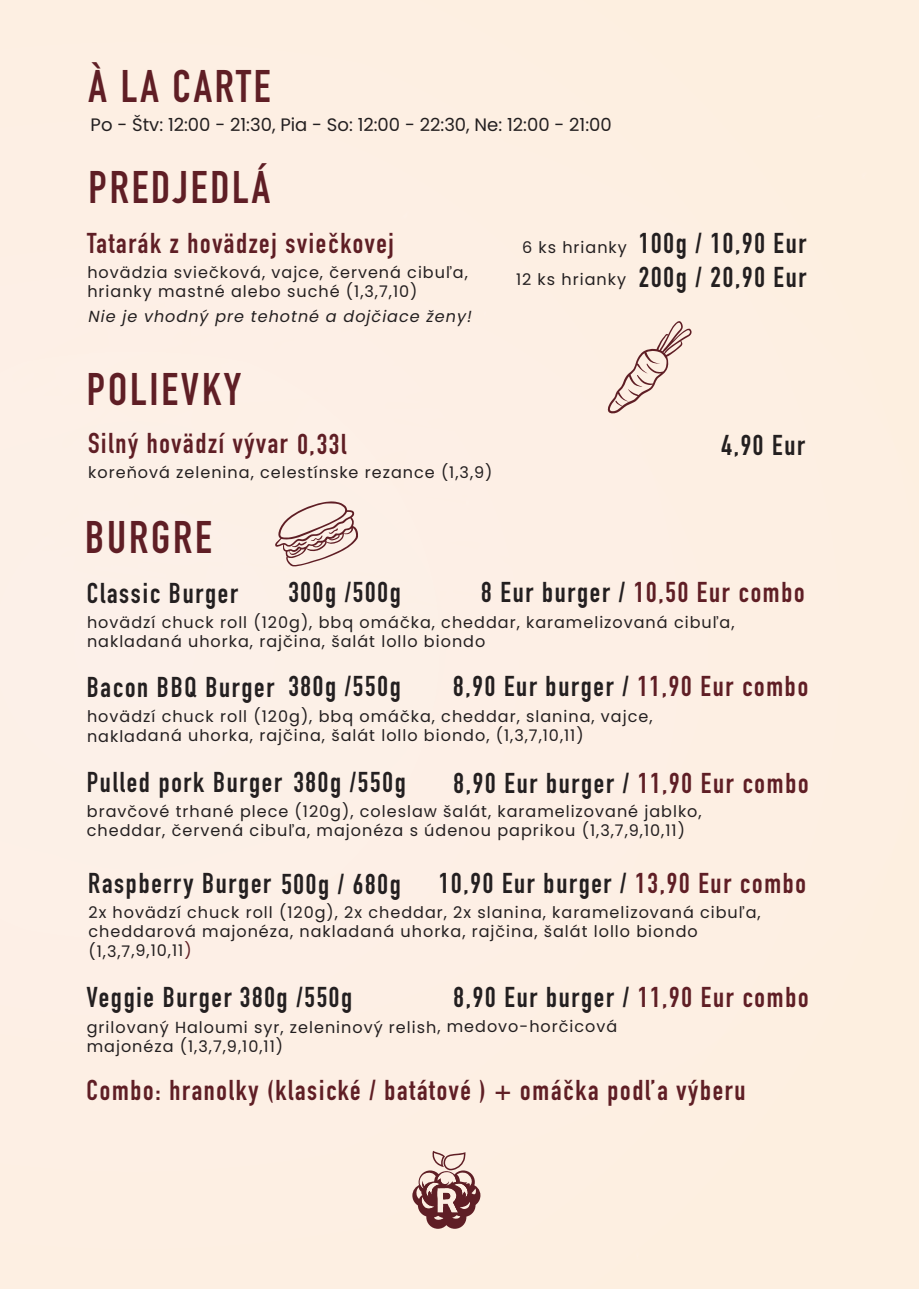
<style>
.page{position:relative;width:919px;height:1289px;background:#fff}
.page>*{position:absolute;margin:0;border:0;box-sizing:border-box;transform-origin:0 0}
.t1{font:700 45px "DIN Condensed";letter-spacing:.06em;color:#5f1e25}
.t2{font:700 28.2px/33.9px "DIN Condensed";letter-spacing:.06em;color:#231f20}
.t3{font:700 28.2px "DIN Condensed";letter-spacing:.06em;color:#5f1e25}
.t4{font:18px "Poppins";color:#231f20}
.t5{font:16.05px/19.2px "Poppins";letter-spacing:.06em;color:#231f20}
.t6{font:italic 16.05px "Poppins";letter-spacing:.06em;color:#231f20}
.s1{color:#231f20}
.s2{color:#5f1e25}
</style>
<div class="page">
<div style="left:0;top:0;width:918px;height:1288px;background:#fdefe4"></div>
<svg style="left:412px;top:1150px;width:69px;height:79px"></svg>
<h1 class="t1" style="left:89px;top:56px;width:183px">À LA CARTE</h1>
<p class="t4" style="left:91px;top:114px;width:522px">Po - Štv: 12:00 - 21:30, Pia - So: 12:00 - 22:30, Ne: 12:00 - 21:00</p>
<h1 class="t1" style="left:89px;top:157px;width:183px">PREDJEDLÁ</h1>
<h2 class="t3" style="left:87px;top:224px;width:308px">Tatarák z hovädzej sviečkovej</h2>
<p class="t5" style="left:87px;top:263px;width:382px">hovädzia sviečková, vajce, červená cibuľa, hrianky mastné alebo suché (1,3,7,10)</p>
<p class="t6" style="left:88px;top:306px;width:385px">Nie je vhodný pre tehotné a dojčiace ženy!</p>
<p class="t5" style="left:516px;top:231px;width:112px;line-height:32.2px;text-align:center">6 ks hrianky<br>12 ks hrianky</p>
<h2 class="t2" style="left:639px;top:226px;width:169px">100g / 10,90 Eur<br>200g / 20,90 Eur</h2>
<h1 class="t1" style="left:87px;top:358px;width:156px">POLIEVKY</h1>
<h2 class="t3" style="left:88px;top:424px;width:260px">Silný hovädzí vývar 0,33l</h2>
<p class="t5" style="left:88px;top:463px;width:405px">koreňová zelenina, celestínske rezance (1,3,9)</p>
<h1 class="t1" style="left:85px;top:506px;width:128px">BURGRE</h1>
<h2 class="t2" style="left:721px;top:428px;width:85px">4,90 Eur</h2>
<h2 class="t2" style="left:288px;top:575px;width:114px">300g /500g</h2>
<h2 class="t2" style="left:87px;top:576px;width:152px">Classic Burger</h2>
<h2 class="t3" style="left:481px;top:573px;width:325px"><span class="s1">8 Eur burger /</span> 10,50 Eur combo</h2>
<p class="t5" style="left:87px;top:613px;width:649px">hovädzí chuck roll (120g), bbq omáčka, cheddar, karamelizovaná cibuľa, nakladaná uhorka, rajčina, šalát lollo biondo</p>
<h2 class="t2" style="left:288px;top:669px;width:114px">380g /550g</h2>
<h2 class="t2" style="left:453px;top:669px;width:356px">8,90 Eur burger / <span class="s2">11,90 Eur combo</span></h2>
<p class="t5" style="left:87px;top:707px;width:567px">hovädzí chuck roll (120g), bbq omáčka, cheddar, slanina, vajce, nakladaná uhorka, rajčina, šalát lollo biondo, (1,3,7,10,11)</p>
<h2 class="t2" style="left:87px;top:670px;width:189px">Bacon BBQ Burger</h2>
<h2 class="t2" style="left:87px;top:765px;width:320px">Pulled pork Burger 380g /550g</h2>
<p class="t5" style="left:87px;top:802px;width:616px">bravčové trhané plece (120g), coleslaw šalát, karamelizované jablko, cheddar, červená cibuľa, majonéza s údenou paprikou (1,3,7,9,10,11)</p>
<h2 class="t2" style="left:88px;top:865px;width:314px">Raspberry Burger 500g / 680g</h2>
<h2 class="t2" style="left:453px;top:766px;width:356px">8,90 Eur burger / <span class="s2">11,90 Eur combo</span></h2>
<h2 class="t2" style="left:439px;top:865px;width:368px">10,90 Eur burger / <span class="s2">13,90 Eur combo</span></h2>
<p class="t5" style="left:88px;top:902px;width:673px">2x hovädzí chuck roll (120g), 2x cheddar, 2x slanina, karamelizovaná cibuľa, cheddarová majonéza, nakladaná uhorka, rajčina, šalát lollo biondo (1,3,7,9,10,11<span class="s2">)</span></p>
<h2 class="t2" style="left:87px;top:980px;width:267px">Veggie Burger 380g /550g</h2>
<h2 class="t2" style="left:453px;top:980px;width:356px">8,90 Eur burger / <span class="s2">11,90 Eur combo</span></h2>
<p class="t5" style="left:87px;top:1017px;width:532px">grilovaný Haloumi syr, zeleninový relish, medovo-horčicová majonéza (1,3,7,9,10,11)</p>
<h2 class="t3" style="left:86px;top:1071px;width:660px">Combo: hranolky (klasické / batátové ) + omáčka podľa výberu</h2>
</div>
